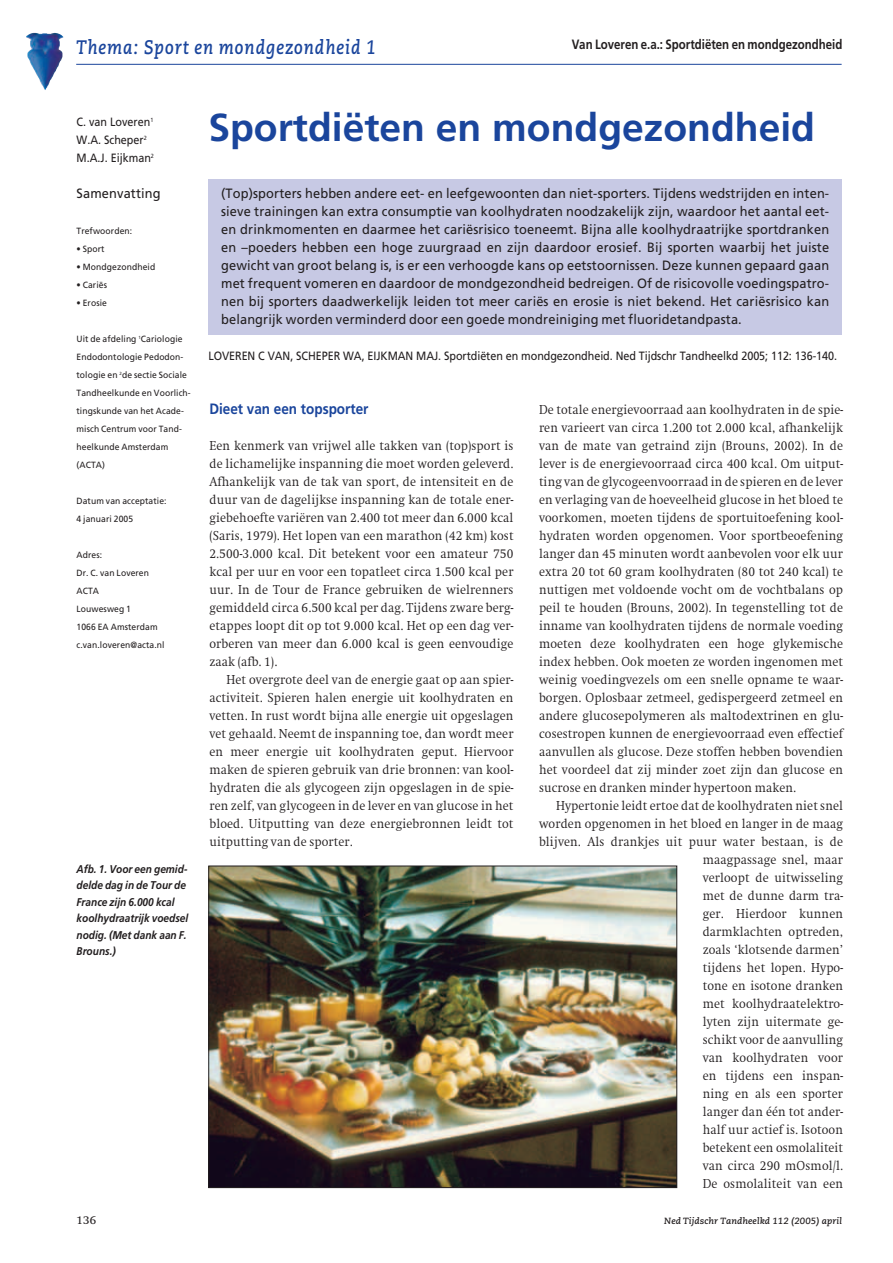
<style>
.page{position:relative;width:893px;height:1263px;background:#fff}
.page>*{position:absolute;margin:0;border:0;box-sizing:border-box;transform-origin:0 0}
.t1{font:700 39px "Frutiger";color:#1a459c}
.t2{font:italic 700 19.5px "Caecilia";letter-spacing:.06em;color:#1a459c;scale:.85 1}
.t3{font:700 15px "Frutiger";color:#1a459c;scale:.9 1}
.t4{font:300 13.5px/18px "Swift";letter-spacing:.01em;color:#231f20;text-align:justify;scale:.92 1}
.t5{font:13.5px/18px "Frutiger";letter-spacing:.01em;color:#231f20;text-align:justify;scale:.95 1}
.t6{font:700 13.5px "Frutiger";color:#231f20;scale:.85 1}
.t7{font:12px/18px "Frutiger";letter-spacing:-.005em;color:#231f20;scale:.9 1}
.t8{font:12px "Swift";color:#231f20}
.t9{font:italic 700 11.25px/16.5px "Frutiger";color:#231f20;scale:.9 1}
.t10{font:9px/18px "Frutiger";letter-spacing:.01em;color:#231f20;scale:.95 1}
.t11{font:italic 700 9px "Caecilia";letter-spacing:.01em;color:#231f20}
</style>
<div class="page">
<div style="left:208px;top:179px;width:634px;height:156px;background:#c7c9e4"></div>
<hr style="left:76px;top:64px;width:766px;height:1px;background:#1a459c">
<img style="left:26px;top:33px;width:37px;height:57px">
<img style="left:210px;top:868px;width:465px;height:318px">
<div style="left:208px;top:866px;width:469px;height:322px;border:1px solid #231f20"></div>
<h2 class="t2" style="left:77px;top:39px;width:354px">Thema: Sport en mondgezondheid 1</h2>
<p class="t6" style="left:572px;top:39px;width:320px">Van Loveren e.a.: Sportdiëten en mondgezondheid</p>
<p class="t7" style="left:77px;top:114px;width:88px">C. van Loveren<sup>1<br></sup>W.A. Scheper<sup>2<br></sup>M.A.J. Eijkman<sup>2</sup></p>
<p class="t5" style="left:77px;top:185px;width:90px">Samenvatting</p>
<p class="t10" style="left:77px;top:222px;width:60px">Trefwoorden:</p>
<p class="t10" style="left:77px;top:240px;width:31px">• Sport</p>
<p class="t10" style="left:77px;top:258px;width:84px">• Mondgezondheid</p>
<p class="t10" style="left:77px;top:276px;width:34px">• Cariës</p>
<p class="t10" style="left:77px;top:294px;width:34px">• Erosie</p>
<p class="t10" style="left:77px;top:330px;width:122px">Uit de afdeling <sup>1</sup>Cariologie<br>Endodontologie Pedodon&shy;tologie en <sup>2</sup>de sectie Sociale<br>Tandheelkunde en Voorlich&shy;tingskunde van het Acade&shy;misch Centrum voor Tand&shy;heelkunde Amsterdam (ACTA)</p>
<p class="t10" style="left:77px;top:492px;width:96px">Datum van acceptatie:<br>4 januari 2005</p>
<p class="t10" style="left:77px;top:546px;width:94px">Adres:<br>Dr. C. van Loveren<br>ACTA<br>Louwesweg 1<br>1066 EA Amsterdam c.van.loveren@acta.nl</p>
<p class="t9" style="left:77px;top:861px;width:126px">Afb. 1. Voor een gemid&shy;delde dag in de Tour de<br>France zijn 6.000 kcal koolhydraatrijk voedsel nodig. (Met dank aan F.<br>Brouns.)</p>
<h1 class="t1" style="left:208px;top:112px;width:608px">Sportdiëten en mondgezondheid</h1>
<p class="t5" style="left:221px;top:185px;width:642px">(Top)sporters hebben andere eet- en leefgewoonten dan niet-sporters. Tijdens wedstrijden en inten&shy;sieve trainingen kan extra consumptie van koolhydraten noodzakelijk zijn, waardoor het aantal eet&shy;en drinkmomenten en daarmee het cariësrisico toeneemt. Bijna alle koolhydraatrijke sportdranken en –poeders hebben een hoge zuurgraad en zijn daardoor erosief. Bij sporten waarbij het juiste gewicht van groot belang is, is er een verhoogde kans op eetstoornissen. Deze kunnen gepaard gaan met frequent vomeren en daardoor de mondgezondheid bedreigen. Of de risicovolle voedingspatro&shy;nen bij sporters daadwerkelijk leiden tot meer cariës en erosie is niet bekend. Het cariësrisico kan belangrijk worden verminderd door een goede mondreiniging met fluoridetandpasta.</p>
<p class="t7" style="left:208px;top:348px;width:700px">LOVEREN C VAN, SCHEPER WA, EIJKMAN MAJ. Sportdiëten en mondgezondheid. Ned Tijdschr Tandheelkd 2005; 112: 136-140.</p>
<p class="t3" style="left:209px;top:403px;width:178px">Dieet van een topsporter</p>
<p class="t4" style="left:209px;top:437px;width:332px">Een kenmerk van vrijwel alle takken van (top)sport is de lichamelijke inspanning die moet worden geleverd.<br>Afhankelijk van de tak van sport, de intensiteit en de duur van de dagelijkse inspanning kan de totale ener&shy;giebehoefte variëren van 2.400 tot meer dan 6.000 kcal (Saris, 1979). Het lopen van een marathon (42 km) kost 2.500-3.000 kcal. Dit betekent voor een amateur 750 kcal per uur en voor een topatleet circa 1.500 kcal per uur. In de Tour de France gebruiken de wielrenners gemiddeld circa 6.500 kcal per dag. Tijdens zware berg&shy;etappes loopt dit op tot 9.000 kcal. Het op een dag ver&shy;orberen van meer dan 6.000 kcal is geen eenvoudige zaak (afb. 1).</p>
<p class="t4" style="left:209px;top:671px;width:332px;text-indent:17px">Het overgrote deel van de energie gaat op aan spier&shy;activiteit. Spieren halen energie uit koolhydraten en vetten. In rust wordt bijna alle energie uit opgeslagen vet gehaald. Neemt de inspanning toe, dan wordt meer en meer energie uit koolhydraten geput. Hiervoor maken de spieren gebruik van drie bronnen: van kool&shy;hydraten die als glycogeen zijn opgeslagen in de spie&shy;ren zelf, van glycogeen in de lever en van glucose in het bloed. Uitputting van deze energiebronnen leidt tot uitputting van de sporter.</p>
<p class="t4" style="left:539px;top:401px;width:332px">De totale energievoorraad aan koolhydraten in de spie&shy;ren varieert van circa 1.200 tot 2.000 kcal, afhankelijk van de mate van getraind zijn (Brouns, 2002). In de lever is de energievoorraad circa 400 kcal. Om uitput&shy;ting van de glycogeenvoorraad in de spieren en de lever en verlaging van de hoeveelheid glucose in het bloed te voorkomen, moeten tijdens de sportuitoefening kool&shy;hydraten worden opgenomen. Voor sportbeoefening langer dan 45 minuten wordt aanbevolen voor elk uur extra 20 tot 60 gram koolhydraten (80 tot 240 kcal) te nuttigen met voldoende vocht om de vochtbalans op peil te houden (Brouns, 2002). In tegenstelling tot de inname van koolhydraten tijdens de normale voeding moeten deze koolhydraten een hoge glykemische index hebben. Ook moeten ze worden ingenomen met weinig voedingvezels om een snelle opname te waar&shy;borgen. Oplosbaar zetmeel, gedispergeerd zetmeel en andere glucosepolymeren als maltodextrinen en glu&shy;cosestropen kunnen de energievoorraad even effectief aanvullen als glucose. Deze stoffen hebben bovendien het voordeel dat zij minder zoet zijn dan glucose en sucrose en dranken minder hypertoon maken.</p>
<p class="t4" style="left:539px;top:797px;width:332px;text-align:right">Hypertonie leidt ertoe dat de koolhydraten niet snel worden opgenomen in het bloed en langer in de maag blijven. Als drankjes uit puur water bestaan, is de maagpassage snel, maar<br>verloopt de uitwisseling<br>met de dunne darm tra-<br>ger. Hierdoor kunnen<br>darmklachten optreden,<br>zoals ‘klotsende darmen’<br>tijdens het lopen. Hypo-<br>tone en isotone dranken<br>met koolhydraatelektro-<br>lyten zijn uitermate ge-<br>schikt voor de aanvulling<br>van koolhydraten voor<br>en tijdens een inspan-<br>ning en als een sporter<br>langer dan één tot ander-<br>half uur actief is. Isotoon<br>betekent een osmolaliteit<br>van circa 290 mOsmol/l.<br>De osmolaliteit van een</p>
<p class="t8" style="left:77px;top:1215px;width:21px">136</p>
<p class="t11" style="left:664px;top:1217px;width:179px">Ned Tijdschr Tandheelkd 112 (2005) april</p>
</div>
